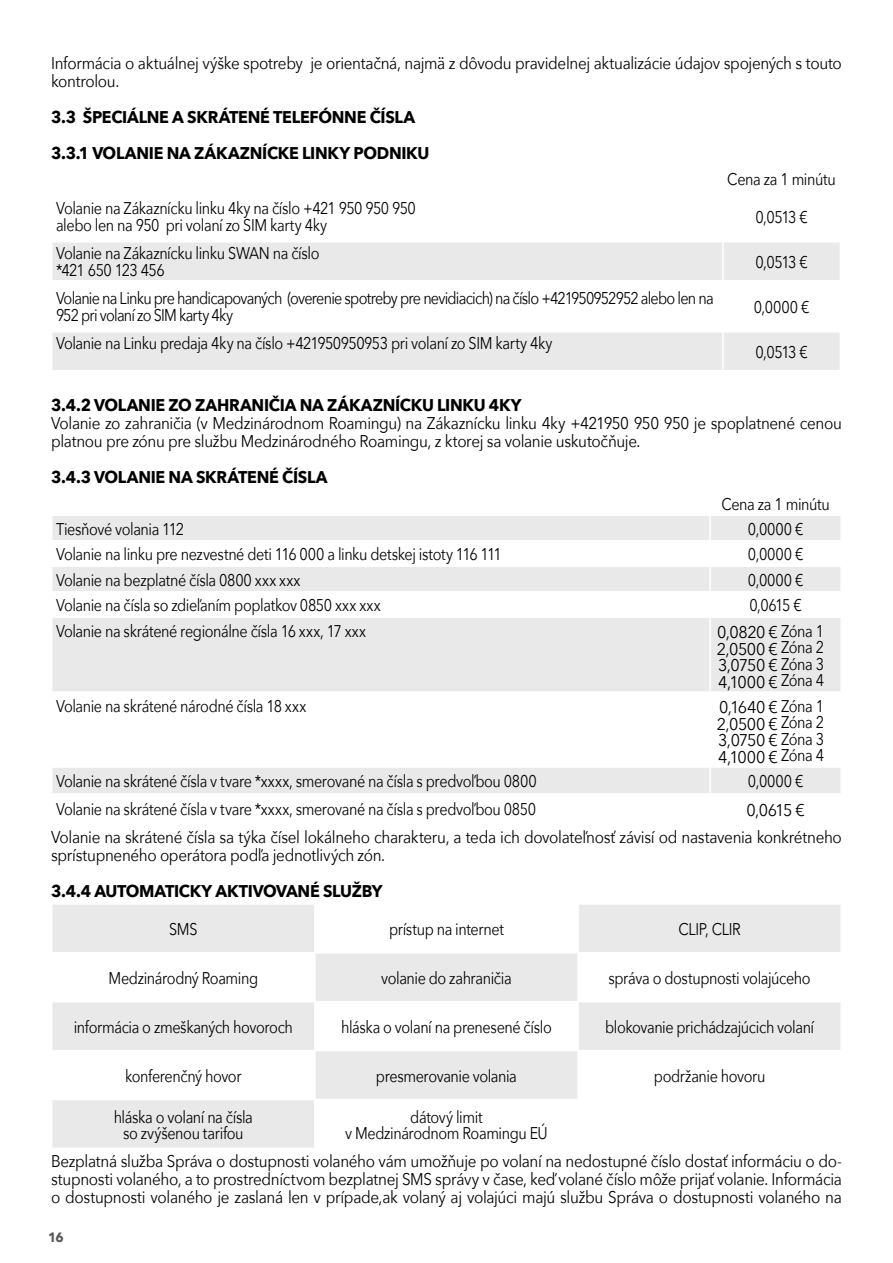
<style>
.page{position:relative;width:893px;height:1263px;background:#fff}
.page>*{position:absolute;margin:0;border:0;box-sizing:border-box;transform-origin:0 0}
.t1{font:16.95px/16.5px "Avenir Next";letter-spacing:-.025em;color:#000;scale:.85 1}
.t2{font:16.95px/18px "Avenir Next";letter-spacing:-.025em;color:#000;scale:.9 1}
.t3{font:16.95px/16.5px "Avenir Next";letter-spacing:-.025em;color:#000;text-align:justify;scale:.95 1}
.t4{font:700 16.95px/36px "Avenir Next";letter-spacing:-.015em;color:#000;scale:.95 1}
.t5{font:16.95px/16.5px "Avenir Next";letter-spacing:-.055em;color:#000;scale:.85 1}
.t6{font:700 13.5px "Avenir Next";color:#575756;scale:.95 1}
</style>
<div class="page">
<svg style="left:53px;top:243px;width:787px;height:127px;fill:#e9e9e9"></svg>
<hr style="left:722px;top:243px;width:2px;height:37px;background:#fff">
<hr style="left:51px;top:280px;width:672px;height:1px;background:#fff">
<hr style="left:723px;top:280px;width:118px;height:1px;background:#fff">
<hr style="left:722px;top:281px;width:2px;height:50px;background:#fff">
<hr style="left:51px;top:331px;width:672px;height:2px;background:#fff">
<hr style="left:723px;top:331px;width:118px;height:2px;background:#fff">
<hr style="left:722px;top:333px;width:2px;height:37px;background:#fff">
<div style="left:53px;top:516px;width:787px;height:24px;background:#e9e9e9"></div>
<svg style="left:53px;top:567px;width:787px;height:226px;fill:#e9e9e9"></svg>
<hr style="left:709px;top:516px;width:2px;height:24px;background:#fff">
<hr style="left:709px;top:567px;width:2px;height:24px;background:#fff">
<hr style="left:51px;top:591px;width:659px;height:1px;background:#fff">
<hr style="left:710px;top:591px;width:132px;height:1px;background:#fff">
<hr style="left:709px;top:592px;width:2px;height:24px;background:#fff">
<hr style="left:51px;top:616px;width:659px;height:2px;background:#fff">
<hr style="left:710px;top:616px;width:132px;height:2px;background:#fff">
<hr style="left:709px;top:618px;width:2px;height:73px;background:#fff">
<hr style="left:51px;top:691px;width:659px;height:2px;background:#fff">
<hr style="left:710px;top:691px;width:132px;height:2px;background:#fff">
<hr style="left:709px;top:693px;width:2px;height:73px;background:#fff">
<hr style="left:51px;top:766px;width:659px;height:2px;background:#fff">
<hr style="left:710px;top:766px;width:132px;height:2px;background:#fff">
<hr style="left:709px;top:768px;width:2px;height:25px;background:#fff">
<svg style="left:53px;top:905px;width:787px;height:243px"></svg>
<hr style="left:314px;top:905px;width:2px;height:47px;background:#fff">
<hr style="left:51px;top:952px;width:264px;height:1px;background:#fff">
<hr style="left:315px;top:952px;width:263px;height:1px;background:#fff">
<hr style="left:314px;top:953px;width:2px;height:48px;background:#fff">
<hr style="left:578px;top:952px;width:264px;height:1px;background:#fff">
<hr style="left:51px;top:1001px;width:264px;height:1px;background:#fff">
<hr style="left:315px;top:1001px;width:263px;height:1px;background:#fff">
<hr style="left:314px;top:1002px;width:2px;height:48px;background:#fff">
<hr style="left:578px;top:1001px;width:264px;height:1px;background:#fff">
<hr style="left:51px;top:1050px;width:264px;height:1px;background:#fff">
<hr style="left:315px;top:1050px;width:263px;height:1px;background:#fff">
<hr style="left:314px;top:1051px;width:2px;height:48px;background:#fff">
<hr style="left:578px;top:1050px;width:264px;height:1px;background:#fff">
<hr style="left:51px;top:1099px;width:264px;height:1px;background:#fff">
<hr style="left:315px;top:1099px;width:263px;height:1px;background:#fff">
<hr style="left:314px;top:1100px;width:2px;height:48px;background:#fff">
<hr style="left:578px;top:1099px;width:264px;height:1px;background:#fff">
<hr style="left:577px;top:905px;width:2px;height:47px;background:#fff">
<hr style="left:577px;top:953px;width:2px;height:48px;background:#fff">
<hr style="left:577px;top:1002px;width:2px;height:48px;background:#fff">
<hr style="left:577px;top:1051px;width:2px;height:48px;background:#fff">
<hr style="left:577px;top:1100px;width:2px;height:48px;background:#fff">
<p class="t2" style="left:51px;top:53px;width:880px">Informácia o aktuálnej výške spotreby je orientačná, najmä z dôvodu pravidelnej aktualizácie údajov spojených s touto kontrolou.</p>
<p class="t4" style="left:51px;top:99px;width:400px">3.3 ŠPECIÁLNE A SKRÁTENÉ TELEFÓNNE ČÍSLA<br>3.3.1 VOLANIE NA ZÁKAZNÍCKE LINKY PODNIKU</p>
<p class="t1" style="left:727px;top:170px;width:129px">Cena za 1 minútu</p>
<p class="t1" style="left:56px;top:199px;width:425px">Volanie na Zákaznícku linku 4ky na číslo +421 950 950 950 alebo len na 950 pri volaní zo SIM karty 4ky</p>
<p class="t1" style="left:755px;top:208px;width:63px">0,0513 €</p>
<p class="t1" style="left:56px;top:244px;width:312px">Volanie na Zákaznícku linku SWAN na číslo *421 650 123 456</p>
<p class="t1" style="left:755px;top:253px;width:63px">0,0513 €</p>
<p class="t5" style="left:56px;top:289px;width:775px">Volanie na Linku pre handicapovaných (overenie spotreby pre nevidiacich) na číslo +421950952952 alebo len na<br>952 pri volaní zo SIM karty 4ky</p>
<p class="t1" style="left:754px;top:298px;width:67px">0,0000 €</p>
<p class="t1" style="left:56px;top:334px;width:586px">Volanie na Linku predaja 4ky na číslo +421950950953 pri volaní zo SIM karty 4ky</p>
<p class="t1" style="left:755px;top:343px;width:63px">0,0513 €</p>
<p class="t4" style="left:51px;top:387px;width:497px">3.4.2 VOLANIE ZO ZAHRANIČIA NA ZÁKAZNÍCKU LINKU 4KY</p>
<p class="t2" style="left:51px;top:413px;width:880px">Volanie zo zahraničia (v Medzinárodnom Roamingu) na Zákaznícku linku 4ky +421950 950 950 je spoplatnené cenou platnou pre zónu pre službu Medzinárodného Roamingu, z ktorej sa volanie uskutočňuje.</p>
<p class="t4" style="left:51px;top:459px;width:293px">3.4.3 VOLANIE NA SKRÁTENÉ ČÍSLA</p>
<p class="t1" style="left:721px;top:495px;width:129px">Cena za 1 minútu</p>
<p class="t1" style="left:56px;top:520px;width:152px">Tiesňové volania 112</p>
<p class="t1" style="left:748px;top:520px;width:67px">0,0000 €</p>
<p class="t1" style="left:56px;top:546px;width:526px">Volanie na linku pre nezvestné deti 116 000 a linku detskej istoty 116 111</p>
<p class="t1" style="left:748px;top:546px;width:67px">0,0000 €</p>
<p class="t1" style="left:56px;top:571px;width:289px">Volanie na bezplatné čísla 0800 xxx xxx</p>
<p class="t1" style="left:748px;top:571px;width:67px">0,0000 €</p>
<p class="t1" style="left:56px;top:596px;width:384px">Volanie na čísla so zdieľaním poplatkov 0850 xxx xxx</p>
<p class="t1" style="left:749px;top:596px;width:63px">0,0615 €</p>
<p class="t1" style="left:56px;top:622px;width:366px">Volanie na skrátené regionálne čísla 16 xxx, 17 xxx</p>
<p class="t3" style="left:717px;top:623px;width:115px">0,0820 € Zóna 1<br>2,0500 € Zóna 2<br>3,0750 € Zóna 3<br>4,1000 € Zóna 4</p>
<p class="t1" style="left:56px;top:697px;width:296px">Volanie na skrátené národné čísla 18 xxx</p>
<p class="t3" style="left:717px;top:698px;width:115px">0,1640 € Zóna 1<br>2,0500 € Zóna 2<br>3,0750 € Zóna 3<br>4,1000 € Zóna 4</p>
<p class="t1" style="left:56px;top:773px;width:567px">Volanie na skrátené čísla v tvare *xxxx, smerované na čísla s predvoľbou 0800</p>
<p class="t1" style="left:748px;top:773px;width:67px">0,0000 €</p>
<p class="t1" style="left:56px;top:800px;width:566px">Volanie na skrátené čísla v tvare *xxxx, smerované na čísla s predvoľbou 0850</p>
<p class="t3" style="left:51px;top:796px;width:834px;line-height:26.8px;text-indent:695px">0,0615 €<br>Volanie na skrátené čísla sa týka čísel lokálneho charakteru, a teda ich dovolateľnosť závisí od nastavenia konkrétneho</p>
<p class="t2" style="left:51px;top:845px;width:373px">sprístupneného operátora podľa jednotlivých zón.</p>
<p class="t4" style="left:51px;top:873px;width:351px">3.4.4 AUTOMATICKY AKTIVOVANÉ SLUŽBY</p>
<p class="t1" style="left:169px;top:920px;width:35px">SMS</p>
<p class="t1" style="left:389px;top:920px;width:137px">prístup na internet</p>
<p class="t1" style="left:678px;top:920px;width:75px">CLIP, CLIR</p>
<p class="t1" style="left:109px;top:969px;width:177px">Medzinárodný Roaming</p>
<p class="t1" style="left:381px;top:969px;width:155px">volanie do zahraničia</p>
<p class="t1" style="left:608px;top:969px;width:239px">správa o dostupnosti volajúceho</p>
<p class="t1" style="left:74px;top:1018px;width:260px">informácia o zmeškaných hovoroch</p>
<p class="t1" style="left:341px;top:1018px;width:249px">hláska o volaní na prenesené číslo</p>
<p class="t1" style="left:605px;top:1018px;width:248px">blokovanie prichádzajúcich volaní</p>
<p class="t1" style="left:125px;top:1067px;width:138px">konferenčný hovor</p>
<p class="t1" style="left:376px;top:1067px;width:167px">presmerovanie volania</p>
<p class="t1" style="left:654px;top:1067px;width:133px">podržanie hovoru</p>
<p class="t1" style="left:114px;top:1108px;width:165px;text-align:center">hláska o volaní na čísla so zvýšenou tarifou</p>
<p class="t1" style="left:345px;top:1108px;width:240px;text-align:center">dátový limit<br>v Medzinárodnom Roamingu EÚ</p>
<p class="t2" style="left:51px;top:1151px;width:880px;text-align:justify">Bezplatná služba Správa o dostupnosti volaného vám umožňuje po volaní na nedostupné číslo dostať informáciu o do&shy;stupnosti volaného, a to prostredníctvom bezplatnej SMS správy v čase, keď volané číslo môže prijať volanie. Informácia o dostupnosti volaného je zaslaná len v prípade,ak volaný aj volajúci majú službu Správa o dostupnosti volaného na</p>
<p class="t6" style="left:48px;top:1226px;width:18px">16</p>
</div>
